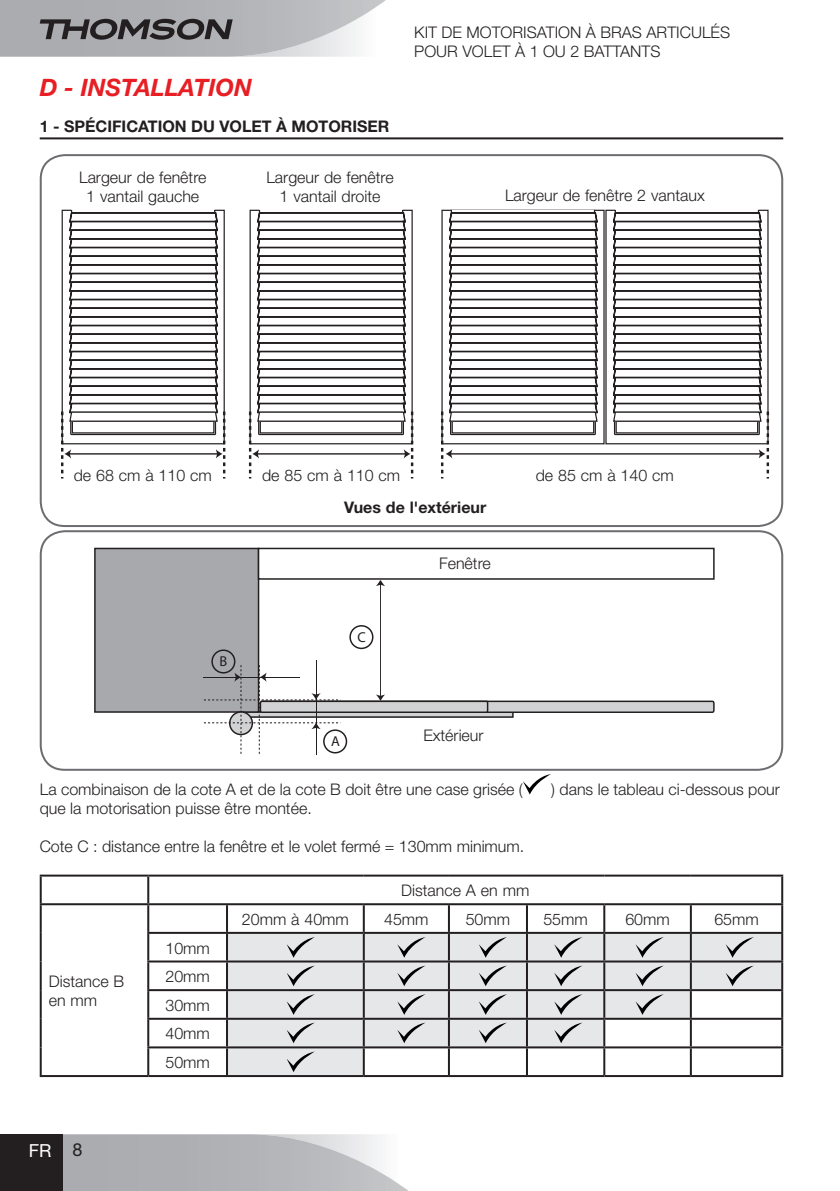
<style>
.page{position:relative;width:840px;height:1191px;background:#fff}
.page>*{position:absolute;margin:0;border:0;box-sizing:border-box;transform-origin:0 0}
.t1{font:italic 700 24px "Helvetica Neue";color:#e71e24}
.t2{font:18px "Helvetica Neue";color:#fff}
.t3{font:300 16px/19.2px "Helvetica Neue";color:#231f20}
.t4{font:700 16px "Helvetica Neue";color:#231f20}
.t5{font:14.4px "Myriad Pro";color:#231f20}
.s1{color:#231f20}
</style>
<div class="page">
<svg style="left:62px;top:1134px;width:346px;height:57px"></svg>
<div style="left:0;top:1134px;width:62px;height:57px;background:#231f20"></div>
<svg style="left:0;top:0;width:385px;height:57px"></svg>
<hr style="left:40px;top:137px;width:742px;height:2px;background:#231f20">
<div style="left:40px;top:154px;width:742px;height:373px;border:2px solid #6c6d70;border-radius:24px"></div>
<svg style="left:441px;top:210px;width:327px;height:268px"></svg>
<svg style="left:61px;top:210px;width:164px;height:268px"></svg>
<svg style="left:249px;top:210px;width:164px;height:268px"></svg>
<div style="left:40px;top:530px;width:742px;height:241px;border:2px solid #6c6d70;border-radius:24px"></div>
<div style="left:258px;top:548px;width:456px;height:31px;border:1px solid #231f20"></div>
<div style="left:260px;top:701px;width:453px;height:11px;background:#d1d2d4;border-radius:2px"></div>
<div style="left:259px;top:700px;width:455px;height:13px;border:1px solid #231f20;border-radius:2px"></div>
<hr style="left:315px;top:660px;width:1px;height:95px;background:#231f20">
<svg style="left:95px;top:548px;width:419px;height:206px"></svg>
<svg style="left:523px;top:774px;width:28px;height:20px"></svg>
<div style="left:228px;top:986px;width:552px;height:89px;background:#e6e7e9"></div>
<div style="left:690px;top:990px;width:91px;height:28px;background:linear-gradient(to right,#fff,#fff)"></div>
<hr style="left:40px;top:874px;width:108px;height:2px;background:#231f20">
<hr style="left:40px;top:876px;width:2px;height:27px;background:#231f20">
<hr style="left:148px;top:874px;width:79px;height:2px;background:#231f20">
<hr style="left:147px;top:876px;width:2px;height:27px;background:#231f20">
<hr style="left:227px;top:874px;width:136px;height:2px;background:#231f20">
<hr style="left:363px;top:874px;width:85px;height:2px;background:#231f20">
<hr style="left:448px;top:874px;width:78px;height:2px;background:#231f20">
<hr style="left:526px;top:874px;width:78px;height:2px;background:#231f20">
<hr style="left:604px;top:874px;width:86px;height:2px;background:#231f20">
<hr style="left:690px;top:874px;width:92px;height:2px;background:#231f20">
<hr style="left:780px;top:876px;width:2px;height:27px;background:#231f20">
<hr style="left:40px;top:903px;width:108px;height:2px;background:#231f20">
<hr style="left:40px;top:905px;width:2px;height:28px;background:#231f20">
<hr style="left:148px;top:903px;width:79px;height:2px;background:#231f20">
<hr style="left:147px;top:905px;width:2px;height:27px;background:#231f20">
<hr style="left:227px;top:903px;width:136px;height:2px;background:#231f20">
<hr style="left:226px;top:905px;width:2px;height:27px;background:#231f20">
<hr style="left:363px;top:903px;width:85px;height:2px;background:#231f20">
<hr style="left:362px;top:905px;width:2px;height:27px;background:#231f20">
<hr style="left:448px;top:903px;width:78px;height:2px;background:#231f20">
<hr style="left:447px;top:905px;width:2px;height:27px;background:#231f20">
<hr style="left:526px;top:903px;width:78px;height:2px;background:#231f20">
<hr style="left:525px;top:905px;width:2px;height:27px;background:#231f20">
<hr style="left:604px;top:903px;width:86px;height:2px;background:#231f20">
<hr style="left:603px;top:905px;width:2px;height:27px;background:#231f20">
<hr style="left:690px;top:903px;width:92px;height:2px;background:#231f20">
<hr style="left:689px;top:905px;width:2px;height:27px;background:#231f20">
<hr style="left:780px;top:905px;width:2px;height:27px;background:#231f20">
<hr style="left:40px;top:933px;width:2px;height:28px;background:#231f20">
<hr style="left:147px;top:932px;width:80px;height:2px;background:#231f20">
<hr style="left:147px;top:934px;width:2px;height:26px;background:#231f20">
<hr style="left:227px;top:932px;width:136px;height:2px;background:#231f20">
<hr style="left:226px;top:934px;width:2px;height:26px;background:#231f20">
<hr style="left:363px;top:932px;width:85px;height:2px;background:#231f20">
<hr style="left:448px;top:932px;width:78px;height:2px;background:#231f20">
<hr style="left:526px;top:932px;width:78px;height:2px;background:#231f20">
<hr style="left:604px;top:932px;width:86px;height:2px;background:#231f20">
<hr style="left:690px;top:932px;width:92px;height:2px;background:#231f20">
<hr style="left:780px;top:934px;width:2px;height:26px;background:#231f20">
<hr style="left:40px;top:961px;width:2px;height:29px;background:#231f20">
<hr style="left:147px;top:960px;width:80px;height:2px;background:#231f20">
<hr style="left:147px;top:962px;width:2px;height:27px;background:#231f20">
<hr style="left:226px;top:962px;width:2px;height:27px;background:#231f20">
<hr style="left:362px;top:962px;width:2px;height:27px;background:#231f20">
<hr style="left:447px;top:962px;width:2px;height:27px;background:#231f20">
<hr style="left:525px;top:962px;width:2px;height:27px;background:#231f20">
<hr style="left:603px;top:962px;width:2px;height:27px;background:#231f20">
<hr style="left:690px;top:960px;width:92px;height:2px;background:#231f20">
<hr style="left:689px;top:962px;width:2px;height:27px;background:#231f20">
<hr style="left:780px;top:962px;width:2px;height:27px;background:#231f20">
<hr style="left:40px;top:990px;width:2px;height:28px;background:#231f20">
<hr style="left:147px;top:989px;width:80px;height:2px;background:#231f20">
<hr style="left:147px;top:991px;width:2px;height:26px;background:#231f20">
<hr style="left:690px;top:989px;width:92px;height:2px;background:#231f20">
<hr style="left:780px;top:991px;width:2px;height:26px;background:#231f20">
<hr style="left:40px;top:1018px;width:2px;height:29px;background:#231f20">
<hr style="left:147px;top:1017px;width:80px;height:2px;background:#231f20">
<hr style="left:147px;top:1019px;width:2px;height:27px;background:#231f20">
<hr style="left:690px;top:1017px;width:92px;height:2px;background:#231f20">
<hr style="left:780px;top:1019px;width:2px;height:27px;background:#231f20">
<hr style="left:40px;top:1047px;width:2px;height:28px;background:#231f20">
<hr style="left:147px;top:1046px;width:80px;height:2px;background:#231f20">
<hr style="left:147px;top:1048px;width:2px;height:27px;background:#231f20">
<hr style="left:690px;top:1046px;width:92px;height:2px;background:#231f20">
<hr style="left:780px;top:1048px;width:2px;height:27px;background:#231f20">
<hr style="left:40px;top:1075px;width:108px;height:2px;background:#231f20">
<hr style="left:148px;top:1075px;width:79px;height:2px;background:#231f20">
<hr style="left:363px;top:1075px;width:85px;height:2px;background:#231f20">
<hr style="left:448px;top:1075px;width:78px;height:2px;background:#231f20">
<hr style="left:526px;top:1075px;width:78px;height:2px;background:#231f20">
<hr style="left:604px;top:1075px;width:86px;height:2px;background:#231f20">
<hr style="left:690px;top:1075px;width:92px;height:2px;background:#231f20">
<hr style="left:226px;top:991px;width:2px;height:26px;background:#231f20">
<hr style="left:227px;top:989px;width:136px;height:2px;background:#231f20">
<hr style="left:363px;top:989px;width:85px;height:2px;background:#231f20">
<hr style="left:448px;top:989px;width:78px;height:2px;background:#231f20">
<hr style="left:526px;top:989px;width:78px;height:2px;background:#231f20">
<hr style="left:604px;top:989px;width:86px;height:2px;background:#231f20">
<hr style="left:362px;top:991px;width:2px;height:26px;background:#231f20">
<hr style="left:447px;top:991px;width:2px;height:26px;background:#231f20">
<hr style="left:525px;top:991px;width:2px;height:26px;background:#231f20">
<hr style="left:603px;top:991px;width:2px;height:26px;background:#231f20">
<hr style="left:689px;top:991px;width:2px;height:26px;background:#231f20">
<hr style="left:226px;top:1019px;width:2px;height:27px;background:#231f20">
<hr style="left:227px;top:1017px;width:136px;height:2px;background:#231f20">
<hr style="left:362px;top:1019px;width:2px;height:27px;background:#231f20">
<hr style="left:226px;top:1048px;width:2px;height:27px;background:#231f20">
<hr style="left:227px;top:1046px;width:136px;height:2px;background:#231f20">
<hr style="left:362px;top:1048px;width:2px;height:27px;background:#231f20">
<hr style="left:227px;top:1075px;width:136px;height:2px;background:#231f20">
<svg style="left:227px;top:933px;width:554px;height:53px"></svg>
<svg style="left:286px;top:994px;width:29px;height:21px"></svg>
<svg style="left:286px;top:1022px;width:29px;height:21px"></svg>
<svg style="left:363px;top:994px;width:418px;height:82px"></svg>
<svg style="left:286px;top:1051px;width:29px;height:21px"></svg>
<h1 class="t1" style="left:40px;top:73px;width:214px">d - INSTALLATION</h1>
<p class="t4" style="left:40px;top:116px;width:92px">1 - SPÉCI FICATION</p>
<p class="t4" style="left:191px;top:116px;width:50px">DU VOLET</p>
<p class="t4" style="left:276px;top:116px;width:28px">À MOTORISER</p>
<p class="t3" style="left:79px;top:167px;width:129px;text-align:center">Largeur de fenêtre<br>1 vantail gauche</p>
<p class="t3" style="left:266px;top:167px;width:129px;text-align:center">Largeur de fenêtre<br>1 vantail droite</p>
<p class="t3" style="left:414px;top:22px;width:317px">Kit de motorisation à bras articulés pour volet à 1 ou 2 battants</p>
<p class="t3" style="left:504px;top:185px;width:201px">Largeur de fenêtre 2 vantaux</p>
<p class="t3" style="left:74px;top:465px;width:140px">de 68 cm à 110 cm</p>
<p class="t3" style="left:262px;top:465px;width:140px">de 85 cm à 110 cm</p>
<p class="t4" style="left:344px;top:497px;width:143px">VUES DE L'EXTÉRIEUR</p>
<p class="t5" style="left:219px;top:653px;width:9px">B</p>
<p class="t5" style="left:357px;top:628px;width:10px">C</p>
<p class="t5" style="left:331px;top:732px;width:10px">A</p>
<p class="t3" style="left:439px;top:553px;width:53px">Fenêtre</p>
<p class="t3" style="left:423px;top:725px;width:62px">Extérieur</p>
<p class="t3" style="left:535px;top:465px;width:140px">de 85 cm à 140 cm</p>
<p class="t3" style="left:40px;top:779px;width:484px">La combinaison de la cote A et de la cote B doit être une case grisée (</p>
<p class="t3" style="left:551px;top:779px;width:230px">) dans le tableau ci-dessous pour</p>
<p class="t3" style="left:40px;top:798px;width:273px">que la motorisation puisse être montée.</p>
<p class="t3" style="left:40px;top:836px;width:486px">Cote C : distance entre la fenêtre et le volet fermé = 130mm minimum.</p>
<p class="t3" style="left:401px;top:880px;width:130px">Distance A en mm</p>
<p class="t3" style="left:49px;top:971px;width:77px">Distance B en mm</p>
<p class="t2" style="left:29px;top:1139px;width:55px">FR <span class="s1">8</span></p>
<p class="t3" style="left:165px;top:933px;width:46px;line-height:28.6px;text-align:justify">10mm 20mm 30mm 40mm 50mm</p>
<p class="t3" style="left:242px;top:909px;width:108px">20mm à 40mm</p>
<p class="t3" style="left:384px;top:909px;width:46px">45mm</p>
<p class="t3" style="left:465px;top:909px;width:46px">50mm</p>
<p class="t3" style="left:543px;top:909px;width:46px">55mm</p>
<p class="t3" style="left:625px;top:909px;width:46px">60mm</p>
<p class="t3" style="left:714px;top:909px;width:46px">65mm</p>
</div>
